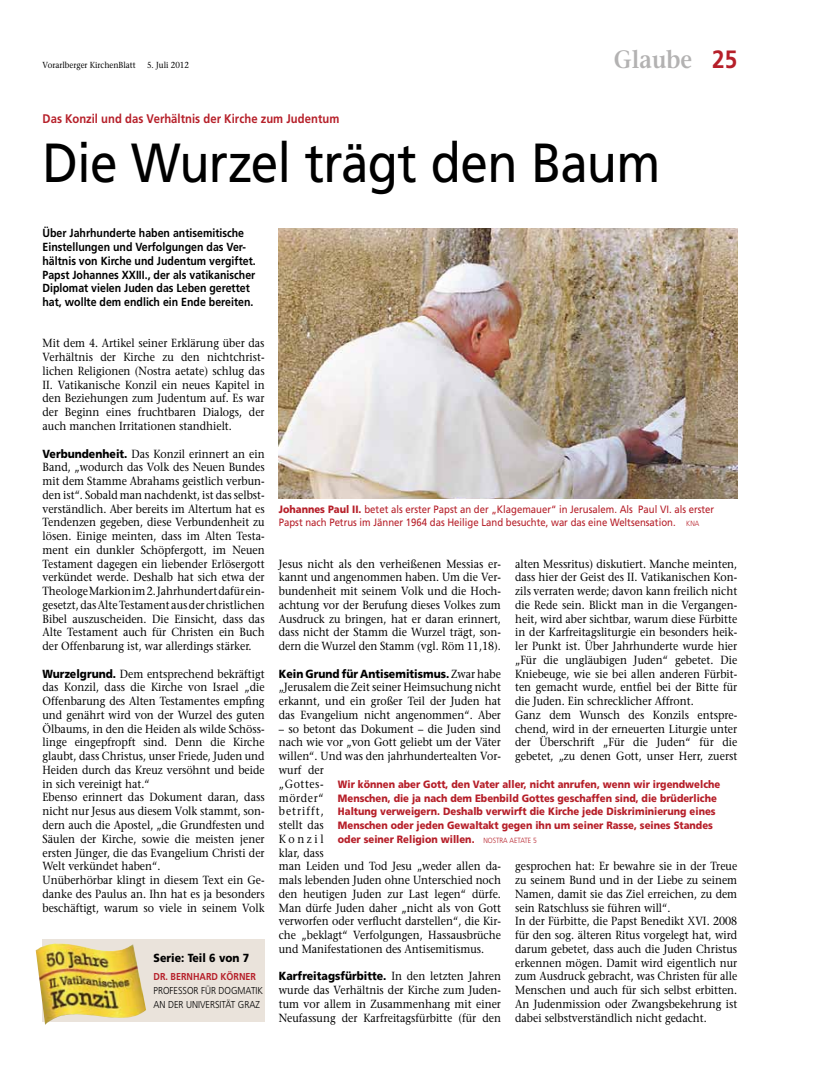
<style>
.page{position:relative;width:833px;height:1071px;background:#fff}
.page>*{position:absolute;margin:0;border:0;box-sizing:border-box;transform-origin:0 0}
.t1{font:55px "Frutiger LT Std";letter-spacing:-.02em;color:#000;scale:.9 1}
.t2{font:600 25px "Stone Serif Std";color:#b3b2b2;scale:.9 1}
.t3{font:700 12.5px "Frutiger LT Std";letter-spacing:.005em;color:#b61f29;scale:.9 1}
.t4{font:500 11.75px/13.8px "Stone Serif Std";color:#000;text-align:justify;scale:.9 1}
.t5{font:700 11.75px/13.8px "Frutiger LT Std";color:#000;scale:.9 1}
.t6{font:900 11.75px "Frutiger LT Std";color:#000;scale:.9 1}
.t7{font:900 10.62px/13.8px "Frutiger LT Std";color:#b61f29;scale:.9 1}
.t8{font:10.62px/13.8px "Frutiger LT Std";color:#b61f29;scale:.9 1}
.t9{font:300 10px/13.8px "Frutiger LT Std";color:#000;scale:.9 1}
.t10{font:700 10px "Frutiger LT Std";color:#b61f29;scale:.9 1}
.t11{font:500 8.75px "Stone Serif Std";color:#000;scale:.9 1}
.s1{font-family:"Frutiger LT Std";font-weight:700;color:#b61f29}
.s2{font-family:"Frutiger LT Std";font-weight:900}
.s3{font-weight:900}
.s4{font-weight:300;font-size:7.5px}
.s5{font-family:"Stone Serif Std";font-weight:500}
</style>
<div class="page">
<img style="left:279px;top:229px;width:458px;height:269px">
<div style="left:43px;top:938px;width:222px;height:83px;background:#eae3db"></div>
<img style="left:36px;top:943px;width:110px;height:81px">
<p class="t11" style="left:43px;top:60px;width:105px">Vorarlberger KirchenBlatt</p>
<p class="t11" style="left:147px;top:60px;width:48px">5. Juli 2012</p>
<h2 class="t2" style="left:614px;top:45px;width:139px">Glaube <span class="s1">25</span></h2>
<p class="t3" style="left:43px;top:112px;width:331px">Das Konzil und das Verhältnis der Kirche zum Judentum</p>
<h1 class="t1" style="left:43px;top:131px;width:688px">Die Wurzel trägt den Baum</h1>
<p class="t5" style="left:43px;top:226px;width:238px">Über Jahrhunderte haben antisemitische Einstellungen und Verfolgungen das Ver&shy;hältnis von Kirche und Judentum vergiftet.<br>Papst Johannes XXIII., der als vatikanischer Diplomat vielen Juden das Leben gerettet hat, wollte dem endlich ein Ende bereiten.</p>
<p class="t4" style="left:43px;top:336px;width:248px">Mit dem 4. Artikel seiner Erklärung über das Verhältnis der Kirche zu den nichtchrist&shy;lichen Religionen (Nostra aetate) schlug das II. Vatikanische Konzil ein neues Kapitel in den Beziehungen zum Judentum auf. Es war der Beginn eines fruchtbaren Dialogs, der auch manchen Irritationen standhielt.</p>
<p class="t4" style="left:43px;top:446px;width:248px"><span class="s2">Verbundenheit.</span> Das Konzil erinnert an ein Band, „wodurch das Volk des Neuen Bundes mit dem Stamme Abrahams geistlich verbun&shy;den ist“. Sobald man nachdenkt, ist das selbst&shy;verständlich. Aber bereits im Altertum hat es Tendenzen gegeben, diese Verbundenheit zu lösen. Einige meinten, dass im Alten Testa&shy;ment ein dunkler Schöpfergott, im Neuen Testament dagegen ein liebender Erlösergott verkündet werde. Deshalb hat sich etwa der Theologe Markion im 2. Jahrhundert dafür ein&shy;gesetzt, das Alte Testament aus der christlichen Bibel auszuscheiden. Die Einsicht, dass das Alte Testament auch für Christen ein Buch der Offenbarung ist, war allerdings stärker.</p>
<p class="t4" style="left:43px;top:666px;width:248px;text-align:left"><span class="s2">Wurzelgrund.</span> Dem entsprechend bekräftigt das Konzil, dass die Kirche von Israel „die Offenbarung des Alten Testamentes empfing und genährt wird von der Wurzel des guten Ölbaums, in den die Heiden als wilde Schöss&shy;linge eingepfropft sind. Denn die Kirche glaubt, dass Christus, unser Friede, Juden und Heiden durch das Kreuz versöhnt und beide in sich vereinigt hat.“<br>Ebenso erinnert das Dokument daran, dass nicht nur Jesus aus diesem Volk stammt, son&shy;dern auch die Apostel, „die Grundfesten und Säulen der Kirche, sowie die meisten jener ersten Jünger, die das Evangelium Christi der Welt verkündet haben“.<br>Unüberhörbar klingt in diesem Text ein Ge&shy;danke des Paulus an. Ihn hat es ja besonders beschäftigt, warum so viele in seinem Volk</p>
<p class="t8" style="left:279px;top:502px;width:485px"><span class="s3">Johannes Paul II.</span> betet als erster Papst an der „Klagemauer“ in Jerusalem. Als Paul VI. als erster<br>Papst nach Petrus im Jänner 1964 das Heilige Land besuchte, war das eine Weltsensation. <span class="s4">KNA</span></p>
<p class="t4" style="left:279px;top:556px;width:248px">Jesus nicht als den verheißenen Messias er&shy;kannt und angenommen haben. Um die Ver&shy;bundenheit mit seinem Volk und die Hoch&shy;achtung vor der Berufung dieses Volkes zum Ausdruck zu bringen, hat er daran erinnert, dass nicht der Stamm die Wurzel trägt, son&shy;dern die Wurzel den Stamm (vgl. Röm 11,18).</p>
<p class="t6" style="left:279px;top:666px;width:248px">Kein Grund für Antisemitismus. <span class="s5">Zwar habe</span></p>
<p class="t4" style="left:279px;top:680px;width:248px">„Jerusalem die Zeit seiner Heimsuchung nicht erkannt, und ein großer Teil der Juden hat das Evangelium nicht angenommen“. Aber</p>
<p class="t4" style="left:279px;top:721px;width:248px;text-align:left">– so betont das Dokument – die Juden sind nach wie vor „von Gott geliebt um der Väter willen“. Und was den jahrhundertealten Vor&shy;wurf der<br>„Gottes-<br>mörder“<br>betrifft,<br>stellt das<br>Konzil<br>klar, dass<br>man Leiden und Tod Jesu „weder allen da&shy;mals lebenden Juden ohne Unterschied noch den heutigen Juden zur Last legen“ dürfe.<br>Man dürfe Juden daher „nicht als von Gott verworfen oder verflucht darstellen“, die Kir&shy;che „beklagt“ Verfolgungen, Hassausbrüche und Manifestationen des Antisemitismus.</p>
<p class="t6" style="left:279px;top:968px;width:248px">Karfreitagsfürbitte. <span class="s5">In den letzten Jahren</span></p>
<p class="t4" style="left:279px;top:982px;width:248px">wurde das Verhältnis der Kirche zum Juden&shy;tum vor allem in Zusammenhang mit einer Neufassung der Karfreitagsfürbitte (für den</p>
<p class="t4" style="left:515px;top:556px;width:248px;text-align:left">alten Messritus) diskutiert. Manche meinten, dass hier der Geist des II. Vatikanischen Kon&shy;zils verraten werde; davon kann freilich nicht die Rede sein. Blickt man in die Vergangen&shy;heit, wird aber sichtbar, warum diese Fürbitte in der Karfreitagsliturgie ein besonders heik&shy;ler Punkt ist. Über Jahrhunderte wurde hier „Für die ungläubigen Juden“ gebetet. Die Kniebeuge, wie sie bei allen anderen Fürbit&shy;ten gemacht wurde, entfiel bei der Bitte für die Juden. Ein schrecklicher Affront.<br>Ganz dem Wunsch des Konzils entspre&shy;chend, wird in der erneuerten Liturgie unter der Überschrift „Für die Juden“ für die gebetet, „zu denen Gott, unser Herr, zuerst</p>
<p class="t7" style="left:338px;top:777px;width:426px">Wir können aber Gott, den Vater aller, nicht anrufen, wenn wir irgendwelche Menschen, die ja nach dem Ebenbild Gottes geschaffen sind, die brüderliche Haltung verweigern. Deshalb verwirft die Kirche jede Diskriminierung eines Menschen oder jeden Gewaltakt gegen ihn um seiner Rasse, seines Standes oder seiner Religion willen. <span class="s4">NOSTRA AETATE 5</span></p>
<p class="t4" style="left:515px;top:859px;width:248px;text-align:left">gesprochen hat: Er bewahre sie in der Treue zu seinem Bund und in der Liebe zu seinem Namen, damit sie das Ziel erreichen, zu dem sein Ratschluss sie führen will“.<br>In der Fürbitte, die Papst Benedikt XVI. 2008 für den sog. älteren Ritus vorgelegt hat, wird darum gebetet, dass auch die Juden Christus erkennen mögen. Damit wird eigentlich nur zum Ausdruck gebracht, was Christen für alle Menschen und auch für sich selbst erbitten.<br>An Judenmission oder Zwangsbekehrung ist dabei selbstverständlich nicht gedacht.</p>
<p class="t6" style="left:154px;top:950px;width:108px">Serie: Teil 6 von 7</p>
<p class="t10" style="left:154px;top:970px;width:115px">Dr. Bernhard Körner</p>
<p class="t9" style="left:154px;top:983px;width:122px">PROFESSOR FÜR DOGMATIK<br>AN DER UNIVERSITÄT GRAZ</p>
</div>
